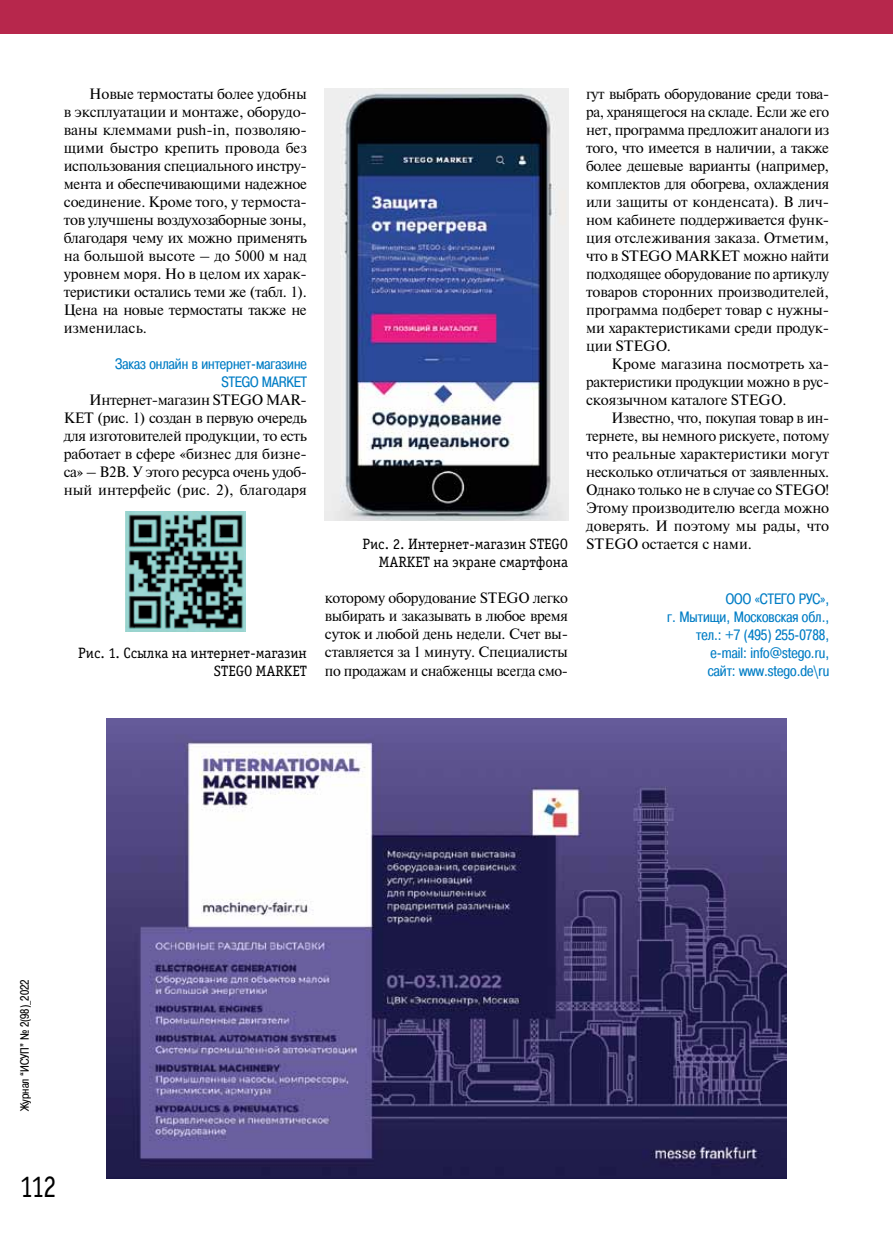
<style>
.page{position:relative;width:893px;height:1234px;background:#fff}
.page>*{position:absolute;margin:0;border:0;box-sizing:border-box;transform-origin:0 0}
.t1{font:31.5px "Officina Serif Book C";color:#000;scale:.85 1}
.t2{font:15px/18px "Newton";letter-spacing:-.01em;color:#000;text-align:justify}
.t3{font:15px/18px "Newton";letter-spacing:-.01em;color:#000;text-align:justify;scale:.96 1}
.t4{font:15px/18px "Pragmatica Cond C";color:#007dc5;text-align:right}
.t5{font:15px/18px "Officina Serif Book C";color:#000;text-align:right}
.t6{font:12px "Pragmatica Cond C";color:#000}
</style>
<div class="page">
<div style="left:0;top:0;width:893px;height:34px;background:#b7274c"></div>
<img style="left:325px;top:88px;width:243px;height:432px">
<img style="left:126px;top:511px;width:119px;height:120px">
<img style="left:106px;top:718px;width:681px;height:459px">
<p class="t2" style="left:64px;top:84px;width:245px;text-indent:26px">Новые термостаты более удобны в эксплуатации и монтаже, оборудо&shy;ваны клеммами push-in, позволяю&shy;щими быстро крепить провода без использования специального инстру&shy;мента и обеспечивающими надежное соединение. Кроме того, у термоста&shy;тов улучшены воздухозаборные зоны, благодаря чему их можно применять на большой высоте – до 5000 м над уровнем моря. Но в целом их харак&shy;теристики остались теми же (табл. 1).<br>Цена на новые термостаты также не изменилась.</p>
<p class="t4" style="left:115px;top:355px;width:193px">Заказ онлайн в интернет-магазине<br>STEGO MARKET</p>
<p class="t2" style="left:64px;top:390px;width:245px;text-indent:26px">Интернет-магазин STEGO MAR-KET (рис. 1) создан в первую очередь для изготовителей продукции, то есть работает в сфере «бизнес для бизне&shy;са» – B2B. У этого ресурса очень удоб&shy;ный интерфейс (рис. 2), благодаря</p>
<p class="t5" style="left:78px;top:643px;width:230px">Рис. 1. Ссылка на интернет-магазин<br>STEGO MARKET</p>
<p class="t5" style="left:363px;top:535px;width:207px">Рис. 2. Интернет-магазин STEGO<br>MARKET на экране смартфона</p>
<p class="t2" style="left:325px;top:588px;width:245px">которому оборудование STEGO легко выбирать и заказывать в любое время суток и любой день недели. Счет вы&shy;ставляется за 1 минуту. Специалисты по продажам и снабженцы всегда смо-</p>
<p class="t2" style="left:586px;top:84px;width:245px">гут выбрать оборудование среди това&shy;ра, хранящегося на складе. Если же его нет, программа предложит аналоги из того, что имеется в наличии, а также более дешевые варианты (например, комплектов для обогрева, охлаждения или защиты от конденсата). В лич&shy;ном кабинете поддерживается функ&shy;ция отслеживания заказа. Отметим, что в STEGO MARKET можно найти подходящее оборудование по артикулу товаров сторонних производителей, программа подберет товар с нужны&shy;ми характеристиками среди продук&shy;ции STEGO.</p>
<p class="t2" style="left:586px;top:354px;width:245px;text-indent:26px">Кроме магазина посмотреть ха&shy;рактеристики продукции можно в рус&shy;скоязычном каталоге STEGO.</p>
<p class="t3" style="left:586px;top:408px;width:255px;text-indent:26px">Известно, что, покупая товар в ин&shy;тернете, вы немного рискуете, потому что реальные характеристики могут несколько отличаться от заявленных.<br>Однако только не в случае со STEGO!<br>Этому производителю всегда можно доверять. И поэтому мы рады, что STEGO остается с нами.</p>
<p class="t4" style="left:667px;top:590px;width:164px">ООО «СТЕГО РУС»,<br>г. Мытищи, Московская обл., тел.: +7 (495) 255‑0788, e‑mail: info@stego.ru,<br>сайт: www.stego.de\ru</p>
<p class="t6" style="left:18px;top:1110px;width:133px;rotate:-90deg">Журнал “ИСУП” № 2(98)_2022</p>
<h1 class="t1" style="left:20px;top:1168px;width:45px">112</h1>
</div>
